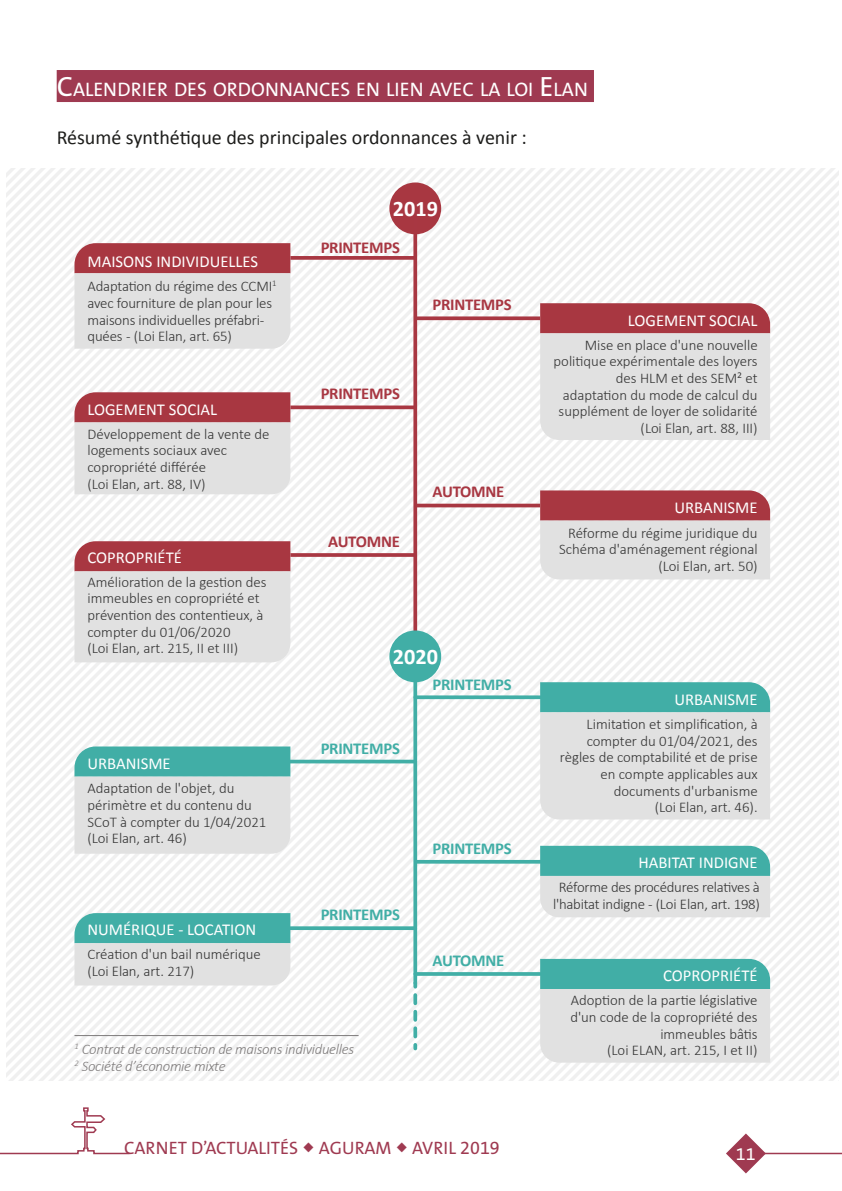
<style>
.page{position:relative;width:842px;height:1191px;background:#fff}
.page>*{position:absolute;margin:0;border:0;box-sizing:border-box;transform-origin:0 0}
.t1{font:700 22.2px "Calibri";color:#fff}
.Texte_Entête{font:20px "Calibri";color:#1d1d1b}
.Titre_2{font:19.6px "The Sans B W5 Plain";color:#fff}
.t2{font:18px "The Sans B W5 Plain";color:#9f3a51}
.t3{font:18px "The Sans B W5 Plain";color:#fff}
.t4{font:16.6px "Calibri";color:#fff}
.t5{font:700 16.6px "Calibri";letter-spacing:-.015em;color:#41aea6}
.t6{font:700 16.6px "Calibri";letter-spacing:-.015em;color:#a83742}
.t7{font:300 14.8px/16.6px "Calibri";color:#343434}
.t8{font:italic 300 14.8px/17.8px "Calibri";letter-spacing:-.02em;color:#7e7b7b}
.s1{font-size:28px}
</style>
<div class="page">
<hr style="left:762px;top:1152px;width:80px;height:2px;background:#9f3a51">
<svg style="left:0;top:1107px;width:130px;height:48px"></svg>
<svg style="left:726px;top:1133px;width:40px;height:40px"></svg>
<div style="left:57px;top:70px;width:537px;height:32px;background:#9f3a51"></div>
<div style="left:7px;top:168px;width:831px;height:912px;background:#f7f7f8"></div>
<svg style="left:74px;top:243px;width:216px;height:106px;background:#d1b2b4"></svg>
<svg style="left:540px;top:303px;width:230px;height:137px;background:#d4bcbe"></svg>
<svg style="left:540px;top:490px;width:230px;height:89px;background:#cea9ac"></svg>
<svg style="left:540px;top:959px;width:230px;height:103px;background:#b3d2d0"></svg>
<svg style="left:540px;top:845px;width:230px;height:72px;background:#9fccc9"></svg>
<svg style="left:540px;top:682px;width:230px;height:137px;background:#bed6d4"></svg>
<svg style="left:74px;top:541px;width:216px;height:121px;background:#d3b8bb"></svg>
<svg style="left:74px;top:392px;width:216px;height:102px;background:#d0b0b3"></svg>
<svg style="left:74px;top:746px;width:216px;height:107px;background:#b5d3d1"></svg>
<svg style="left:74px;top:913px;width:216px;height:72px;background:#a0ccc9"></svg>
<svg style="left:290px;top:256px;width:123px;height:4px"></svg>
<svg style="left:417px;top:316px;width:123px;height:4px"></svg>
<svg style="left:290px;top:405px;width:123px;height:4px"></svg>
<svg style="left:290px;top:553px;width:123px;height:4px"></svg>
<svg style="left:417px;top:503px;width:123px;height:4px"></svg>
<svg style="left:290px;top:759px;width:123px;height:4px"></svg>
<svg style="left:290px;top:926px;width:123px;height:4px"></svg>
<svg style="left:417px;top:695px;width:123px;height:4px"></svg>
<hr style="left:416px;top:860px;width:124px;height:3px;background:#41aea6">
<hr style="left:415px;top:972px;width:125px;height:3px;background:#41aea6">
<div style="left:389px;top:182px;width:52px;height:52px;background:#a83741;border-radius:50%"></div>
<svg style="left:413px;top:234px;width:4px;height:396px;background:#b04b55"></svg>
<svg style="left:413px;top:682px;width:4px;height:301px"></svg>
<svg style="left:413px;top:983px;width:4px;height:3px"></svg>
<svg style="left:413px;top:995px;width:4px;height:53px"></svg>
<div style="left:389px;top:630px;width:52px;height:52px;background:#41aea6;border-radius:50%"></div>
<hr style="left:74px;top:1035px;width:285px;height:1px;background:#7e7b7b">
<p class="Titre_2" style="left:57px;top:77px;width:533px"><span class="s1">C</span>ALENDRIER DES ORDONNANCES EN LIEN AVEC LA LOI <span class="s1">E</span> LAN</p>
<p class="Texte_Entête" style="left:57px;top:125px;width:472px">Résumé synthétique des principales ordonnances à venir :</p>
<p class="t1" style="left:393px;top:195px;width:47px">2019</p>
<p class="t4" style="left:87px;top:251px;width:172px">MAISONS INDIVIDUELLES</p>
<p class="t7" style="left:87px;top:278px;width:191px">Adaptation du régime des CCMI<sup>1 </sup>avec fourniture de plan pour les maisons individuelles préfabri&shy;quées - (Loi Elan, art. 65)</p>
<p class="t4" style="left:87px;top:399px;width:131px">LOGEMENT SOCIAL</p>
<p class="t7" style="left:87px;top:425px;width:183px">Développement de la vente de logements sociaux avec copropriété différée<br>(Loi Elan, art. 88, IV)</p>
<p class="t4" style="left:87px;top:547px;width:96px">COPROPRIÉTÉ</p>
<p class="t7" style="left:87px;top:573px;width:181px">Amélioration de la gestion des immeubles en copropriété et prévention des contentieux, à compter du 01/06/2020<br>(Loi Elan, art. 215, II et III)</p>
<p class="t4" style="left:87px;top:753px;width:85px">URBANISME</p>
<p class="t7" style="left:87px;top:780px;width:180px">Adaptation de l'objet, du périmètre et du contenu du<br>SCoT à compter du 1/04/2021 (Loi Elan, art. 46)</p>
<p class="t4" style="left:87px;top:919px;width:170px">NUMÉRIQUE - LOCATION</p>
<p class="t7" style="left:87px;top:945px;width:175px">Création d'un bail numérique (Loi Elan, art. 217)</p>
<p class="t6" style="left:321px;top:237px;width:81px">PRINTEMPS</p>
<p class="t6" style="left:321px;top:383px;width:81px">PRINTEMPS</p>
<p class="t6" style="left:432px;top:294px;width:81px">PRINTEMPS</p>
<p class="t6" style="left:328px;top:531px;width:73px">AUTOMNE</p>
<p class="t6" style="left:432px;top:481px;width:73px">AUTOMNE</p>
<p class="t1" style="left:393px;top:643px;width:47px">2020</p>
<p class="t5" style="left:321px;top:737px;width:81px">PRINTEMPS</p>
<p class="t5" style="left:432px;top:673px;width:81px">PRINTEMPS</p>
<p class="t5" style="left:321px;top:904px;width:81px">PRINTEMPS</p>
<p class="t5" style="left:432px;top:838px;width:81px">PRINTEMPS</p>
<p class="t5" style="left:432px;top:950px;width:73px">AUTOMNE</p>
<p class="t8" style="left:74px;top:1039px;width:281px"><sup>1</sup> Contrat de construction de maisons individuelles<br><sup>2</sup> Société d’économie mixte</p>
<p class="t4" style="left:628px;top:310px;width:131px">LOGEMENT SOCIAL</p>
<p class="t7" style="left:554px;top:336px;width:206px;text-align:right">Mise en place d'une nouvelle politique expérimentale des loyers des HLM et des SEM² et adaptation du mode de calcul du supplément de loyer de solidarité (Loi Elan, art. 88, III)</p>
<p class="t4" style="left:674px;top:497px;width:85px">URBANISME</p>
<p class="t7" style="left:559px;top:524px;width:200px;text-align:right">Réforme du régime juridique du<br>Schéma d'aménagement régional (Loi Elan, art. 50)</p>
<p class="t4" style="left:674px;top:689px;width:85px">URBANISME</p>
<p class="t7" style="left:560px;top:716px;width:199px;text-align:right">Limitation et simplification, à compter du 01/04/2021, des règles de comptabilité et de prise en compte applicables aux documents d'urbanisme<br>(Loi Elan, art. 46).</p>
<p class="t4" style="left:638px;top:852px;width:121px">HABITAT INDIGNE</p>
<p class="t7" style="left:553px;top:878px;width:208px;text-align:center">Réforme des procédures relatives à l'habitat indigne - (Loi Elan, art. 198)</p>
<p class="t4" style="left:663px;top:965px;width:96px">COPROPRIÉTÉ</p>
<p class="t7" style="left:570px;top:992px;width:189px;text-align:right">Adoption de la partie législative d'un code de la copropriété des immeubles bâtis<br>(Loi ELAN, art. 215, I et II)</p>
<p class="t2" style="left:124px;top:1136px;width:377px">CARNET D’ACTUALITÉS AGURAM AVRIL 2019</p>
<p class="t3" style="left:736px;top:1142px;width:21px">11</p>
</div>
